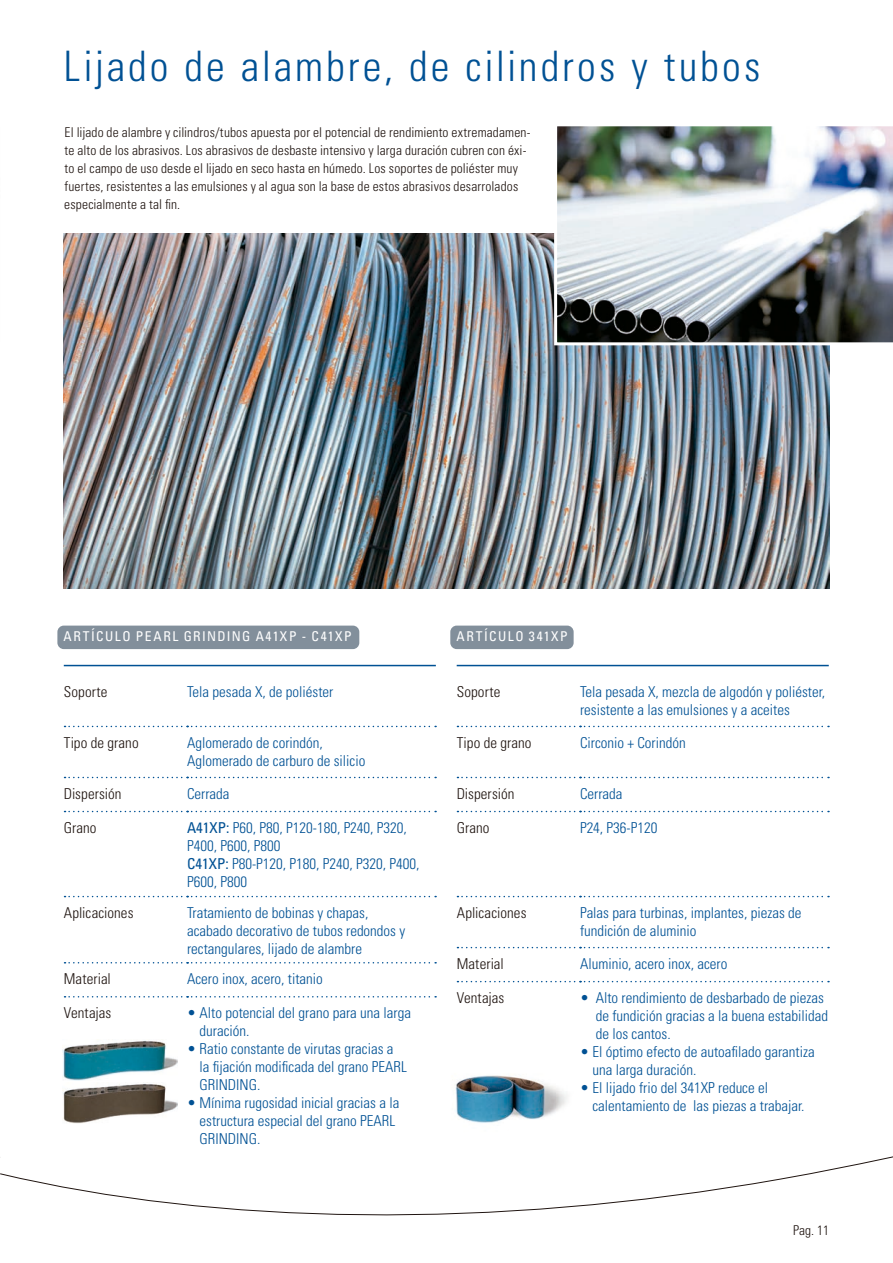
<style>
.page{position:relative;width:893px;height:1263px;background:#fff}
.page>*{position:absolute;margin:0;border:0;box-sizing:border-box;transform-origin:0 0}
.Headline{font:300 condensed 42px "Univers LT Std";letter-spacing:.07em;color:#005194}
.Tabellenzeilen_blau{font:300 condensed 15px/18px "Univers LT Std";color:#005194}
.Tabellenzeilen_schwarz{font:300 condensed 15px "Univers LT Std";letter-spacing:.005em;color:#1f1410}
.Fließtext{font:300 condensed 13.5px/18px "Univers LT Std";letter-spacing:.01em;color:#1f1410}
.Subline{font:condensed 13.5px "Univers LT Std";letter-spacing:.11em;color:#fff}
.Paginierung{font:300 condensed 13.5px "Univers LT Std";color:#1f1410}
.s1{font-weight:400}
</style>
<div class="page">
<img style="left:64px;top:234px;width:765px;height:355px">
<svg style="left:0;top:1156px;width:893px;height:60px"></svg>
<hr style="left:64px;top:665px;width:372px;height:1px;background:#005194">
<hr style="left:457px;top:665px;width:372px;height:1px;background:#005194">
<img style="left:554px;top:126px;width:339px;height:219px">
<img style="left:455px;top:1075px;width:112px;height:48px">
<img style="left:62px;top:1040px;width:115px;height:40px">
<img style="left:62px;top:1083px;width:115px;height:40px">
<div style="left:450px;top:626px;width:124px;height:23px;background:#828f9b;border-radius:6px"></div>
<div style="left:57px;top:626px;width:302px;height:23px;background:#828f9b;border-radius:6px"></div>
<svg style="left:65px;top:726px;width:371px;height:1px"></svg>
<svg style="left:65px;top:777px;width:371px;height:1px"></svg>
<svg style="left:65px;top:811px;width:371px;height:1px"></svg>
<svg style="left:65px;top:896px;width:371px;height:1px"></svg>
<svg style="left:65px;top:962px;width:371px;height:1px"></svg>
<svg style="left:65px;top:996px;width:371px;height:1px"></svg>
<svg style="left:457px;top:726px;width:372px;height:1px"></svg>
<svg style="left:457px;top:777px;width:372px;height:1px"></svg>
<svg style="left:457px;top:811px;width:372px;height:1px"></svg>
<svg style="left:457px;top:896px;width:372px;height:1px"></svg>
<svg style="left:457px;top:947px;width:372px;height:1px"></svg>
<svg style="left:457px;top:981px;width:372px;height:1px"></svg>
<p class="Headline" style="left:64px;top:41px;width:698px">Lijado de alambre, de cilindros y tubos</p>
<p class="Fließtext" style="left:64px;top:123px;width:468px">El lijado de alambre y cilindros/tubos apuesta por el potencial de rendimiento extremadamen&shy;te alto de los abrasivos. Los abrasivos de desbaste intensivo y larga duración cubren con éxi&shy;to el campo de uso desde el lijado en seco hasta en húmedo. Los soportes de poliéster muy fuertes, resistentes a las emulsiones y al agua son la base de estos abrasivos desarrolados especialmente a tal fin.</p>
<p class="Subline" style="left:64px;top:628px;width:290px">ARTÍCULO PEARL GRINDING A41XP - C41XP</p>
<p class="Subline" style="left:457px;top:628px;width:113px">ARTÍCULO 341XP</p>
<p class="Tabellenzeilen_schwarz" style="left:64px;top:683px;width:45px">Soporte</p>
<p class="Tabellenzeilen_blau" style="left:187px;top:683px;width:148px">Tela pesada X, de poliéster</p>
<p class="Tabellenzeilen_schwarz" style="left:64px;top:734px;width:76px">Tipo de grano</p>
<p class="Tabellenzeilen_blau" style="left:187px;top:734px;width:180px">Aglomerado de corindón,<br>Aglomerado de carburo de silicio</p>
<p class="Tabellenzeilen_schwarz" style="left:64px;top:785px;width:59px">Dispersión</p>
<p class="Tabellenzeilen_blau" style="left:187px;top:785px;width:44px">Cerrada</p>
<p class="Tabellenzeilen_schwarz" style="left:64px;top:819px;width:34px">Grano</p>
<p class="Tabellenzeilen_blau" style="left:187px;top:819px;width:234px"><span class="s1">A41XP:</span> P60, P80, P120-180, P240, P320,<br>P400, P600, P800<br><span class="s1">C41XP:</span> P80-P120, P180, P240, P320, P400,<br>P600, P800</p>
<p class="Tabellenzeilen_schwarz" style="left:64px;top:904px;width:71px">Aplicaciones</p>
<p class="Tabellenzeilen_blau" style="left:187px;top:904px;width:220px">Tratamiento de bobinas y chapas, acabado decorativo de tubos redondos y rectangulares, lijado de alambre</p>
<p class="Tabellenzeilen_schwarz" style="left:64px;top:970px;width:49px">Material</p>
<p class="Tabellenzeilen_blau" style="left:187px;top:970px;width:137px">Acero inox, acero, titanio</p>
<p class="Tabellenzeilen_schwarz" style="left:64px;top:1004px;width:49px">Ventajas</p>
<p class="Tabellenzeilen_blau" style="left:200px;top:1004px;width:213px;text-indent:-12px">• Alto potencial del grano para una larga duración.</p>
<p class="Tabellenzeilen_blau" style="left:200px;top:1040px;width:209px;text-indent:-12px">• Ratio constante de virutas gracias a la fijación modificada del grano PEARL<br>GRINDING.</p>
<p class="Tabellenzeilen_blau" style="left:200px;top:1094px;width:201px;text-indent:-12px">• Mínima rugosidad inicial gracias a la estructura especial del grano PEARL<br>GRINDING.</p>
<p class="Tabellenzeilen_schwarz" style="left:457px;top:683px;width:45px">Soporte</p>
<p class="Tabellenzeilen_blau" style="left:580px;top:683px;width:247px">Tela pesada X, mezcla de algodón y poliéster, resistente a las emulsiones y a aceites</p>
<p class="Tabellenzeilen_schwarz" style="left:457px;top:734px;width:76px">Tipo de grano</p>
<p class="Tabellenzeilen_blau" style="left:580px;top:734px;width:107px">Circonio + Corindón</p>
<p class="Tabellenzeilen_schwarz" style="left:457px;top:785px;width:59px">Dispersión</p>
<p class="Tabellenzeilen_blau" style="left:580px;top:785px;width:44px">Cerrada</p>
<p class="Tabellenzeilen_schwarz" style="left:457px;top:819px;width:34px">Grano</p>
<p class="Tabellenzeilen_blau" style="left:580px;top:819px;width:79px">P24, P36-P120</p>
<p class="Tabellenzeilen_schwarz" style="left:457px;top:904px;width:71px">Aplicaciones</p>
<p class="Tabellenzeilen_blau" style="left:580px;top:904px;width:223px">Palas para turbinas, implantes, piezas de fundición de aluminio</p>
<p class="Tabellenzeilen_schwarz" style="left:457px;top:955px;width:49px">Material</p>
<p class="Tabellenzeilen_blau" style="left:580px;top:955px;width:149px">Aluminio, acero inox, acero</p>
<p class="Tabellenzeilen_schwarz" style="left:457px;top:989px;width:49px">Ventajas</p>
<p class="Tabellenzeilen_blau" style="left:596px;top:989px;width:234px;text-indent:-16px">• Alto rendimiento de desbarbado de piezas de fundición gracias a la buena estabilidad de los cantos.</p>
<p class="Tabellenzeilen_blau" style="left:592px;top:1043px;width:224px;text-indent:-12px">• El óptimo efecto de autoafilado garantiza una larga duración.</p>
<p class="Tabellenzeilen_blau" style="left:592px;top:1079px;width:214px;text-indent:-12px">• El lijado frio del 341XP reduce el calentamiento de las piezas a trabajar.</p>
<p class="Paginierung" style="left:793px;top:1222px;width:37px">Pag. 11</p>
</div>
